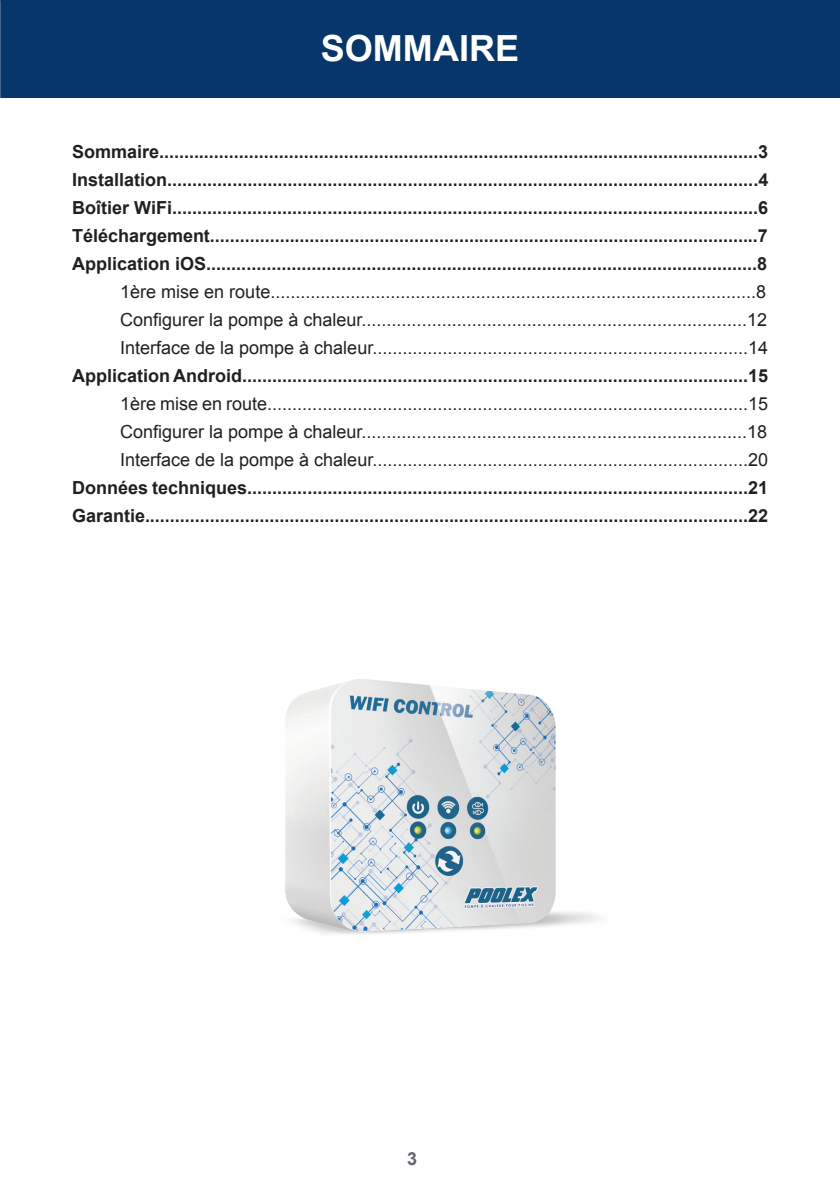
<style>
.page{position:relative;width:840px;height:1191px;background:#fff}
.page>*{position:absolute;margin:0;border:0;box-sizing:border-box;transform-origin:0 0}
.t1{font:700 36px "Arial";color:#fff}
.t2{font:700 18px "Arial";color:#231f20}
.t3{font:18px "Arial";color:#231f20}
.Titre_blanc_20pt{font:700 18px "Arial";color:#62676c}
</style>
<div class="page">
<div style="left:1px;top:0;width:838px;height:97px;background:#07366a"></div>
<hr style="left:0;top:0;width:1px;height:97px;background:#07366a">
<img style="left:285px;top:679px;width:315px;height:255px">
<p class="t1" style="left:321px;top:25px;width:199px">SOMMAIRE</p>
<p class="t2" style="left:72px;top:139px;width:697px">Sommaire........................................................................................................................3</p>
<p class="t2" style="left:72px;top:167px;width:697px">Installation......................................................................................................................4</p>
<p class="t2" style="left:72px;top:195px;width:697px">Boîtier WiFi.....................................................................................................................6</p>
<p class="t2" style="left:72px;top:223px;width:697px">Téléchargement..............................................................................................................7</p>
<p class="t2" style="left:72px;top:251px;width:696px">Application iOS..............................................................................................................8</p>
<p class="t3" style="left:120px;top:280px;width:647px">1ère mise en route.................................................................................................8</p>
<p class="t3" style="left:120px;top:308px;width:648px">Configurer la pompe à chaleur.............................................................................12</p>
<p class="t3" style="left:120px;top:336px;width:649px">Interface de la pompe à chaleur...........................................................................14</p>
<p class="t2" style="left:72px;top:363px;width:697px">Application Android.....................................................................................................15</p>
<p class="t3" style="left:120px;top:392px;width:649px">1ère mise en route................................................................................................15</p>
<p class="t3" style="left:120px;top:420px;width:648px">Configurer la pompe à chaleur.............................................................................18</p>
<p class="t3" style="left:120px;top:448px;width:649px">Interface de la pompe à chaleur...........................................................................20</p>
<p class="t2" style="left:72px;top:475px;width:697px">Données techniques....................................................................................................21</p>
<p class="t2" style="left:72px;top:503px;width:697px">Garantie.........................................................................................................................22</p>
<p class="Titre_blanc_20pt" style="left:407px;top:1146px;width:12px">3</p>
</div>
